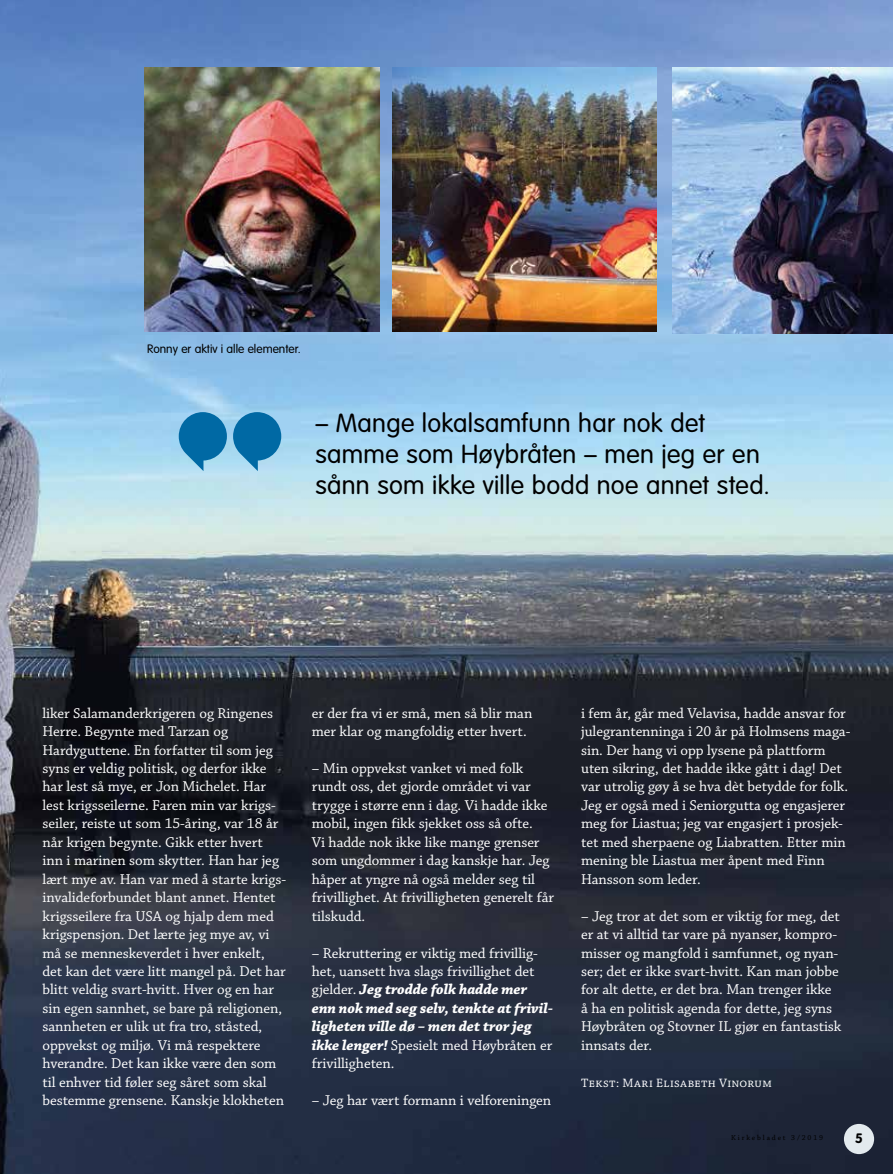
<style>
.page{position:relative;width:893px;height:1174px;background:#fff}
.page>*{position:absolute;margin:0;border:0;box-sizing:border-box;transform-origin:0 0}
.t1{font:300 25.8px/30.9px "VAG Rounded";letter-spacing:.01em;color:#000}
.t2{font:15px/18.5px "Chaparral Pro";letter-spacing:-.005em;color:#fff}
.t3{font:700 13.5px "VAG Rounded";color:#000}
.t4{font:12.75px "Chaparral Pro";letter-spacing:.03em;color:#fff}
.t5{font:300 12px "VAG Rounded";color:#000}
.t6{font:7.5px "Chaparral Pro";letter-spacing:.25em;color:#000}
.s1{font-weight:700;font-style:italic}
</style>
<div class="page">
<img style="left:0;top:0;width:893px;height:1174px">
<svg style="left:179px;top:412px;width:48px;height:59px;background:#388ebd"></svg>
<svg style="left:233px;top:412px;width:48px;height:59px;background:#388ebd"></svg>
<img style="left:392px;top:67px;width:265px;height:264px">
<img style="left:145px;top:67px;width:234px;height:264px">
<img style="left:673px;top:67px;width:220px;height:266px">
<div style="left:844px;top:1123px;width:30px;height:31px;background:#e3eaee;border-radius:50%"></div>
<p class="t5" style="left:147px;top:342px;width:155px">Ronny er aktiv i alle elementer.</p>
<h1 class="t1" style="left:315px;top:408px;width:456px">– Mange lokalsamfunn har nok det samme som Høybråten – men jeg er en sånn som ikke ville bodd noe annet sted.</h1>
<p class="t2" style="left:43px;top:704px;width:245px">liker Salamanderkrigeren og Ringenes Herre. Begynte med Tarzan og Hardyguttene. En forfatter til som jeg syns er veldig politisk, og derfor ikke har lest så mye, er Jon Michelet. Har lest krigsseilerne. Faren min var krigs&shy;seiler, reiste ut som 15-åring, var 18 år når krigen begynte. Gikk etter hvert inn i marinen som skytter. Han har jeg lært mye av. Han var med å starte krigs&shy;invalideforbundet blant annet. Hentet krigsseilere fra USA og hjalp dem med krigspensjon. Det lærte jeg mye av, vi må se menneskeverdet i hver enkelt, det kan det være litt mangel på. Det har blitt veldig svart-hvitt. Hver og en har sin egen sannhet, se bare på religionen, sannheten er ulik ut fra tro, ståsted, oppvekst og miljø. Vi må respektere hverandre. Det kan ikke være den som til enhver tid føler seg såret som skal bestemme grensene. Kanskje klokheten</p>
<p class="t2" style="left:312px;top:704px;width:222px">er der fra vi er små, men så blir man mer klar og mangfoldig etter hvert.</p>
<p class="t2" style="left:312px;top:759px;width:244px">– Min oppvekst vanket vi med folk rundt oss, det gjorde området vi var trygge i større enn i dag. Vi hadde ikke mobil, ingen fikk sjekket oss så ofte.<br>Vi hadde nok ikke like mange grenser som ungdommer i dag kanskje har. Jeg håper at yngre nå også melder seg til frivillighet. At frivilligheten generelt får tilskudd.</p>
<p class="t2" style="left:312px;top:944px;width:243px">– Rekruttering er viktig med frivillig&shy;het, uansett hva slags frivillighet det gjelder. <span class="s1">Jeg trodde folk hadde mer enn nok med seg selv, tenkte at frivil&shy;ligheten ville dø – men det tror jeg ikke lenger!</span> Spesielt med Høybråten er frivilligheten.</p>
<p class="t2" style="left:312px;top:1091px;width:241px">– Jeg har vært formann i velforeningen</p>
<p class="t2" style="left:581px;top:704px;width:271px">i fem år, går med Velavisa, hadde ansvar for julegrantenninga i 20 år på Holmsens maga&shy;sin. Der hang vi opp lysene på plattform uten sikring, det hadde ikke gått i dag! Det var utrolig gøy å se hva dèt betydde for folk.<br>Jeg er også med i Seniorgutta og engasjerer meg for Liastua; jeg var engasjert i prosjek&shy;tet med sherpaene og Liabratten. Etter min mening ble Liastua mer åpent med Finn Hansson som leder.</p>
<p class="t2" style="left:581px;top:907px;width:262px">– Jeg tror at det som er viktig for meg, det er at vi alltid tar vare på nyanser, kompro&shy;misser og mangfold i samfunnet, og nyan&shy;ser; det er ikke svart-hvitt. Kan man jobbe for alt dette, er det bra. Man trenger ikke å ha en politisk agenda for dette, jeg syns Høybråten og Stovner IL gjør en fantastisk innsats der.</p>
<p class="t4" style="left:581px;top:1075px;width:192px">Tekst: Mari Elisabeth Vinorum</p>
<p class="t6" style="left:731px;top:1133px;width:94px">Kirkebladet 3/2019</p>
<p class="t3" style="left:855px;top:1130px;width:9px">5</p>
</div>
